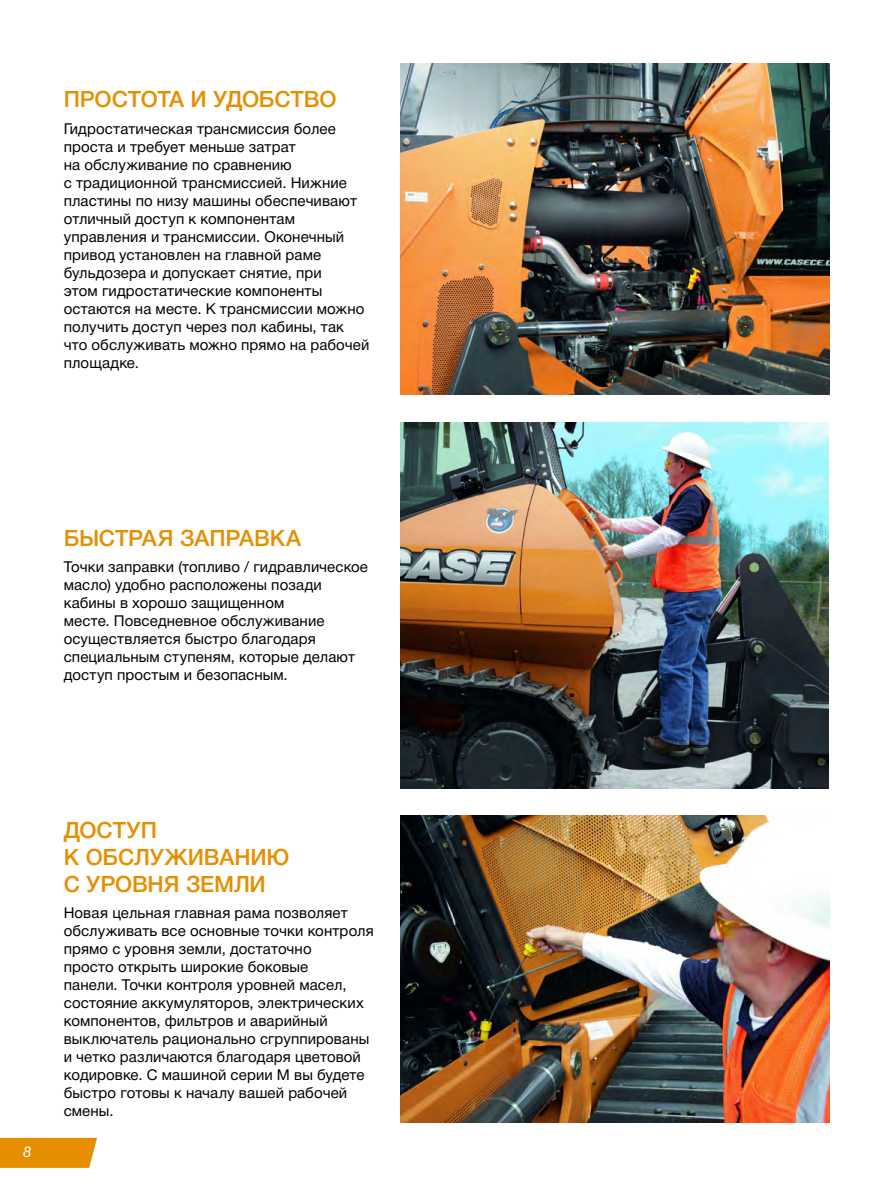
<style>
.page{position:relative;width:893px;height:1191px;background:#fff}
.page>*{position:absolute;margin:0;border:0;box-sizing:border-box;transform-origin:0 0}
.t1{font:500 22.5px/27px "Helvetica Neue Cyr";letter-spacing:-.01em;color:#e58f00}
.t2{font:15px/18px "Helvetica Neue Cyr";letter-spacing:.005em;color:#000}
.t3{font:italic 15px "Helvetica Neue Cyr";color:#fff}
</style>
<div class="page">
<svg style="left:0;top:1137px;width:97px;height:30px;background:#e69610"></svg>
<img style="left:401px;top:64px;width:428px;height:331px">
<img style="left:401px;top:422px;width:427px;height:366px">
<img style="left:401px;top:815px;width:428px;height:308px">
<h1 class="t1" style="left:64px;top:86px;width:274px">ПРОСТОТА И УДОБСТВО</h1>
<p class="t2" style="left:64px;top:119px;width:307px">Гидростатическая трансмиссия более проста и требует меньше затрат<br>на обслуживание по сравнению<br>с традиционной трансмиссией. Нижние пластины по низу машины обеспечивают отличный доступ к компонентам управления и трансмиссии. Оконечный привод установлен на главной раме бульдозера и допускает снятие, при<br>этом гидростатические компоненты остаются на месте. К трансмиссии можно получить доступ через пол кабины, так что обслуживать можно прямо на рабочей площадке.</p>
<h1 class="t1" style="left:64px;top:524px;width:239px">БЫСТРАЯ ЗАПРАВКА</h1>
<p class="t2" style="left:64px;top:558px;width:306px">Точки заправки (топливо / гидравлическое масло) удобно расположены позади кабины в хорошо защищенном<br>месте. Повседневное обслуживание осуществляется быстро благодаря специальным ступеням, которые делают доступ простым и безопасным.</p>
<p class="t3" style="left:23px;top:1143px;width:10px">8</p>
<h1 class="t1" style="left:64px;top:816px;width:227px">ДОСТУП<br>К ОБСЛУЖИВАНИЮ<br>С УРОВНЯ ЗЕМЛИ</h1>
<p class="t2" style="left:64px;top:904px;width:312px">Новая цельная главная рама позволяет обслуживать все основные точки контроля прямо с уровня земли, достаточно<br>просто открыть широкие боковые<br>панели. Точки контроля уровней масел, состояние аккумуляторов, электрических компонентов, фильтров и аварийный выключатель рационально сгруппированы и четко различаются благодаря цветовой кодировке. С машиной серии M вы будете быстро готовы к началу вашей рабочей смены.</p>
</div>
